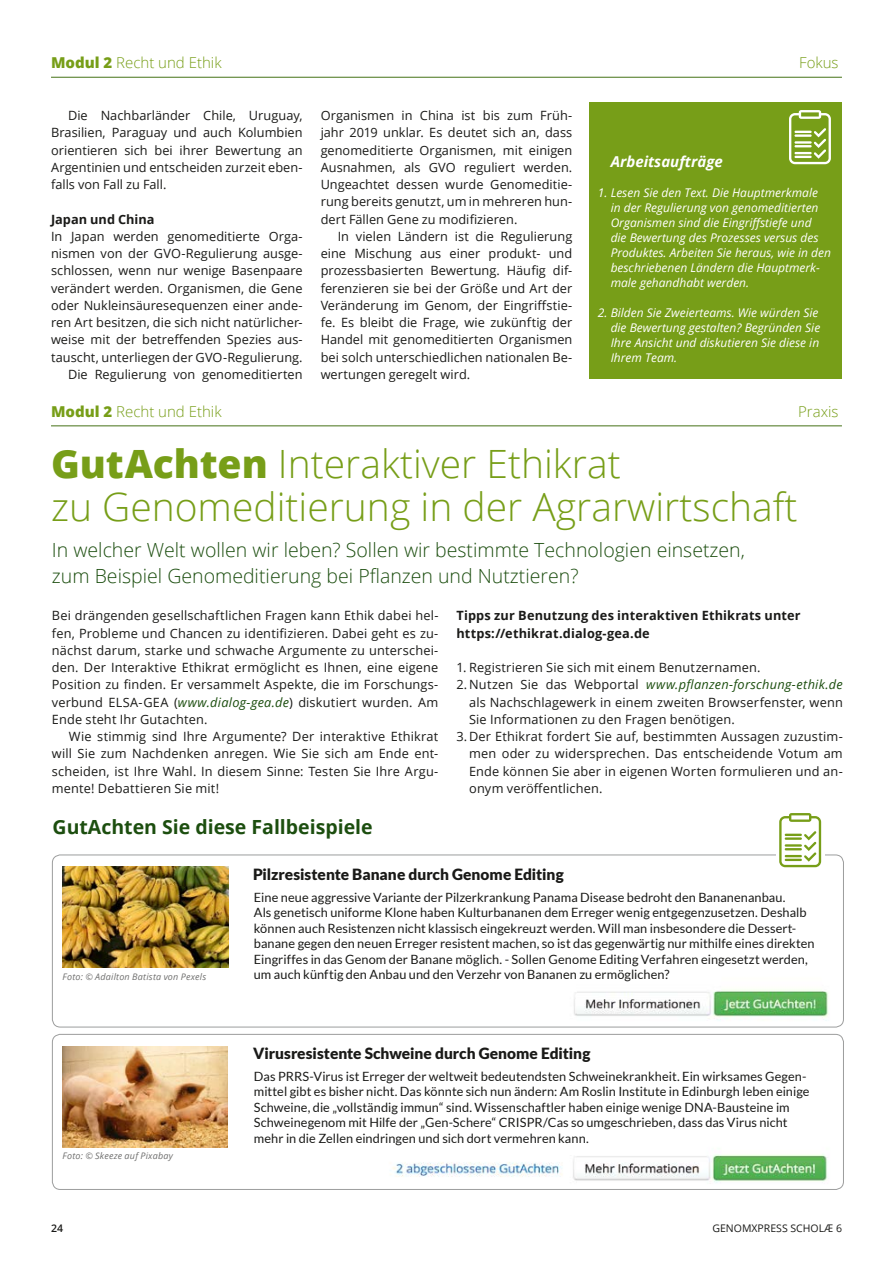
<style>
.page{position:relative;width:893px;height:1263px;background:#fff}
.page>*{position:absolute;margin:0;border:0;box-sizing:border-box;transform-origin:0 0}
.t1{font:300 39px/43.5px "Open Sans";color:#779e18}
.t2{font:300 19.5px/25.5px "Open Sans";color:#1c4e0f}
.t3{font:700 19.5px "Open Sans";color:#1c4e0f}
.t4{font:900 15.45px "Lato";color:#1a1a18}
.t5{font:300 15px "Open Sans";color:#779e18}
.t6{font:italic 700 15px "Open Sans";color:#fff}
.t7{font:12.75px/17.2px "Open Sans";letter-spacing:.01em;color:#1a1a18;text-align:justify}
.t8{font:12.75px/15.5px "Lato";letter-spacing:.005em;color:#1a1a18}
.t9{font:700 12.75px/17.2px "Open Sans";letter-spacing:.01em;color:#1a1a18}
.t10{font:italic 12.75px "Open Sans";letter-spacing:.02em;color:#1c4e0f}
.t11{font:italic 12px/15px "Open Sans";color:#fff}
.t12{font:10.5px "Open Sans";color:#1a1a18}
.t13{font:600 10.5px "Open Sans";color:#1a1a18}
.t14{font:italic 9px "Open Sans";letter-spacing:.025em;color:#6f6f6e}
.s1{font-weight:800}
.s2{font-style:italic;color:#1c4e0f}
.s3{font-style:normal;color:#1a1a18}
</style>
<div class="page">
<hr style="left:51px;top:77px;width:791px;height:1px;background:#457217">
<hr style="left:51px;top:425px;width:791px;height:1px;background:#457217">
<div style="left:589px;top:103px;width:252px;height:276px;background:#779e18"></div>
<svg style="left:789px;top:110px;width:42px;height:54px"></svg>
<img style="left:62px;top:866px;width:766px;height:155px">
<div style="left:52px;top:855px;width:792px;height:172px;border:1px solid #9c9d9d;border-radius:8px"></div>
<img style="left:62px;top:1147px;width:766px;height:36px">
<div style="left:52px;top:1034px;width:792px;height:156px;border:1px solid #9c9d9d;border-radius:8px"></div>
<div style="left:776px;top:806px;width:48px;height:69px;background:#fff"></div>
<svg style="left:779px;top:813px;width:42px;height:54px"></svg>
<img style="left:63px;top:866px;width:166px;height:101px">
<img style="left:62px;top:1046px;width:166px;height:101px">
<p class="t5" style="left:51px;top:53px;width:172px"><span class="s1">Modul 2</span> Recht und Ethik</p>
<p class="t5" style="left:799px;top:53px;width:41px">Fokus</p>
<p class="t7" style="left:51px;top:106px;width:253px;text-indent:17px">Die Nachbarländer Chile, Uruguay, Brasilien, Paraguay und auch Kolumbien orientieren sich bei ihrer Bewertung an Argentinien und entscheiden zurzeit eben&shy;falls von Fall zu Fall.</p>
<p class="t9" style="left:51px;top:210px;width:105px">Japan und China</p>
<p class="t7" style="left:51px;top:227px;width:253px;text-align:right">In Japan werden genomeditierte Orga&shy;nismen von der GVO-Regulierung ausge&shy;schlossen, wenn nur wenige Basenpaare verändert werden. Organismen, die Gene oder Nukleinsäuresequenzen einer ande&shy;ren Art besitzen, die sich nicht natürlicher&shy;weise mit der betreffenden Spezies aus&shy;tauscht, unterliegen der GVO-Regulierung.<br>Die Regulierung von genomeditierten</p>
<p class="t7" style="left:321px;top:106px;width:253px">Organismen in China ist bis zum Früh&shy;jahr 2019 unklar. Es deutet sich an, dass genomeditierte Organismen, mit einigen Ausnahmen, als GVO reguliert werden.<br>Ungeachtet dessen wurde Genomeditie&shy;rung bereits genutzt, um in mehreren hun&shy;dert Fällen Gene zu modifizieren.</p>
<p class="t7" style="left:321px;top:227px;width:253px;text-indent:17px">In vielen Ländern ist die Regulierung eine Mischung aus einer produkt- und prozessbasierten Bewertung. Häufig dif&shy;ferenzieren sie bei der Größe und Art der Veränderung im Genom, der Eingriffstie&shy;fe. Es bleibt die Frage, wie zukünftig der Handel mit genomeditierten Organismen bei solch unterschiedlichen nationalen Be&shy;wertungen geregelt wird.</p>
<p class="t6" style="left:611px;top:151px;width:114px">Arbeitsaufträge</p>
<p class="t11" style="left:611px;top:185px;width:222px;text-indent:-13px">1. Lesen Sie den Text. Die Hauptmerkmale<br>in der Regulierung von genomeditierten Organismen sind die Eingriffstiefe und<br>die Bewertung des Prozesses versus des Produktes. Arbeiten Sie heraus, wie in den beschriebenen Ländern die Hauptmerk&shy;male gehandhabt werden.</p>
<p class="t11" style="left:611px;top:305px;width:211px;text-indent:-13px">2. Bilden Sie Zweierteams. Wie würden Sie die Bewertung gestalten? Begründen Sie Ihre Ansicht und diskutieren Sie diese in Ihrem Team.</p>
<p class="t5" style="left:51px;top:401px;width:172px"><span class="s1">Modul 2</span> Recht und Ethik</p>
<p class="t5" style="left:798px;top:401px;width:42px">Praxis</p>
<h1 class="t1" style="left:51px;top:441px;width:748px"><span class="s1">GutAchten</span> Interaktiver Ethikrat<br>zu Genomeditierung in der Agrarwirtschaft</h1>
<h2 class="t2" style="left:52px;top:537px;width:694px">In welcher Welt wollen wir leben? Sollen wir bestimmte Technologien einsetzen, zum Beispiel Genomeditierung bei Pflanzen und Nutztieren?</h2>
<p class="t7" style="left:52px;top:607px;width:388px">Bei drängenden gesellschaftlichen Fragen kann Ethik dabei hel&shy;fen, Probleme und Chancen zu identifizieren. Dabei geht es zu&shy;nächst darum, starke und schwache Argumente zu unterschei&shy;den. Der Interaktive Ethikrat ermöglicht es Ihnen, eine eigene Position zu finden. Er versammelt Aspekte, die im Forschungs&shy;verbund ELSA-GEA (<span class="s2">www.dialog-gea.de</span>) diskutiert wurden. Am Ende steht Ihr Gutachten.</p>
<p class="t7" style="left:52px;top:727px;width:388px;text-indent:17px">Wie stimmig sind Ihre Argumente? Der interaktive Ethikrat will Sie zum Nachdenken anregen. Wie Sie sich am Ende ent&shy;scheiden, ist Ihre Wahl. In diesem Sinne: Testen Sie Ihre Argu&shy;mente! Debattieren Sie mit!</p>
<h2 class="t3" style="left:53px;top:813px;width:322px">GutAchten Sie diese Fallbeispiele</h2>
<p class="t9" style="left:456px;top:607px;width:346px">Tipps zur Benutzung des interaktiven Ethikrats unter https://ethikrat.dialog-gea.de</p>
<p class="t7" style="left:456px;top:658px;width:306px">1. Registrieren Sie sich mit einem Benutzernamen.</p>
<p class="t10" style="left:456px;top:676px;width:388px"><span class="s3">2.Nutzen Sie das Webportal</span> www.pflanzen-forschung-ethik.de</p>
<p class="t7" style="left:469px;top:693px;width:375px">als Nachschlagewerk in einem zweiten Browserfenster, wenn</p>
<p class="t7" style="left:469px;top:710px;width:267px">Sie Informationen zu den Fragen benötigen.</p>
<p class="t7" style="left:456px;top:727px;width:388px">3.Der Ethikrat fordert Sie auf, bestimmten Aussagen zuzustim-</p>
<p class="t7" style="left:469px;top:745px;width:375px">men oder zu widersprechen. Das entscheidende Votum am</p>
<p class="t7" style="left:469px;top:762px;width:375px">Ende können Sie aber in eigenen Worten formulieren und an-</p>
<p class="t7" style="left:469px;top:779px;width:135px">onym veröffentlichen.</p>
<p class="t14" style="left:63px;top:970px;width:145px">Foto: © Adailton Batista von Pexels</p>
<p class="t14" style="left:63px;top:1149px;width:112px">Foto: © Skeeze auf Pixabay</p>
<p class="t4" style="left:253px;top:866px;width:312px">Pilzresistente Banane durch Genome Editing</p>
<p class="t8" style="left:254px;top:889px;width:562px">Eine neue aggressive Variante der Pilzerkrankung Panama Disease bedroht den Bananenanbau.<br>Als genetisch uniforme Klone haben Kulturbananen dem Erreger wenig entgegenzusetzen. Deshalb können auch Resistenzen nicht klassisch eingekreuzt werden. Will man insbesondere die Dessert&shy;banane gegen den neuen Erreger resistent machen, so ist das gegenwärtig nur mithilfe eines direkten Eingriffes in das Genom der Banane möglich. - Sollen Genome Editing Verfahren eingesetzt werden, um auch künftig den Anbau und den Verzehr von Bananen zu ermöglichen?</p>
<p class="t4" style="left:253px;top:1045px;width:339px">Virusresistente Schweine durch Genome Editing</p>
<p class="t8" style="left:254px;top:1068px;width:557px">Das PRRS-Virus ist Erreger der weltweit bedeutendsten Schweinekrankheit. Ein wirksames Gegen&shy;mittel gibt es bisher nicht. Das könnte sich nun ändern: Am Roslin Institute in Edinburgh leben einige Schweine, die „vollständig immun“ sind. Wissenschaftler haben einige wenige DNA-Bausteine im Schweinegenom mit Hilfe der „Gen-Schere“ CRISPR/Cas so umgeschrieben, dass das Virus nicht mehr in die Zellen eindringen und sich dort vermehren kann.</p>
<p class="t13" style="left:51px;top:1221px;width:13px">24</p>
<p class="t12" style="left:712px;top:1221px;width:131px">GENOMXPRESS SCHOLÆ 6</p>
</div>
